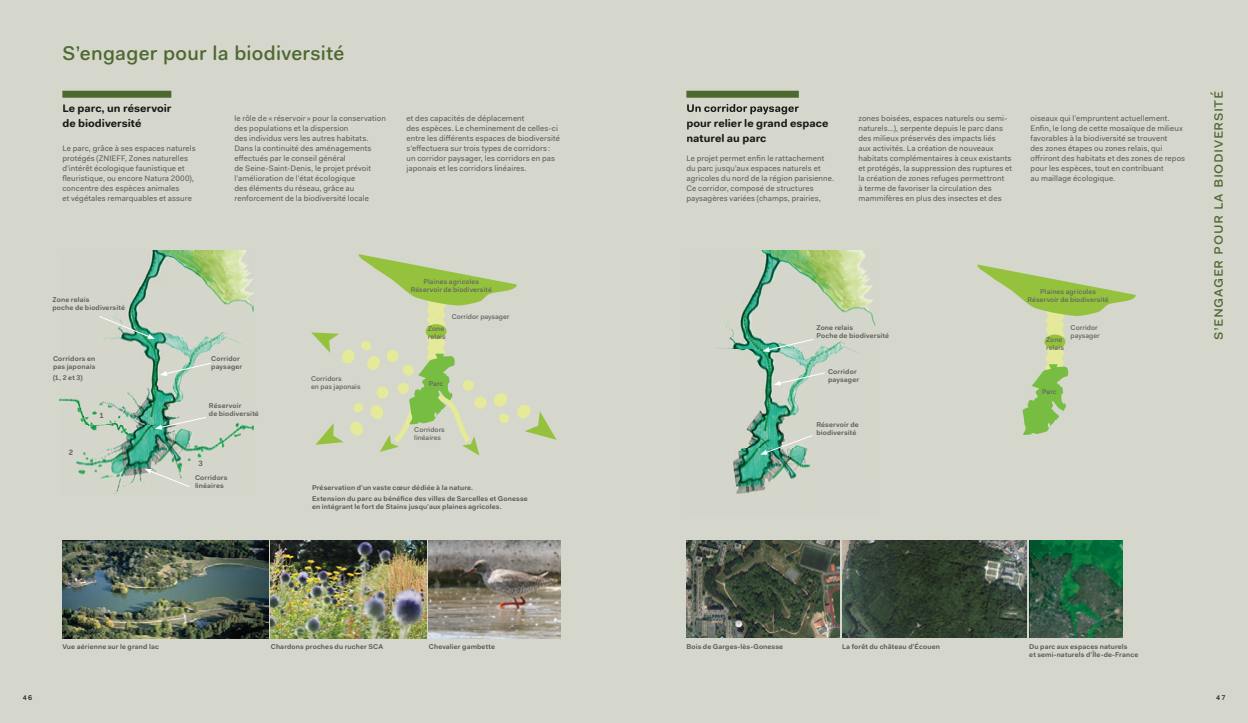
<style>
.page{position:relative;width:1248px;height:723px;background:#fff}
.page>*{position:absolute;margin:0;border:0;box-sizing:border-box;transform-origin:0 0}
.t1{font:500 20px "Fakt Soft Pro";letter-spacing:.015em;color:#4d6930}
.t2{font:16px "Fakt Soft Pro";letter-spacing:.035em;color:#4d6930}
.t3{font:700 11px/15px "Fakt Soft Pro";color:#191a16}
.t4{font:8px/10px "Fakt Soft Pro";letter-spacing:.015em;color:#5b5f5b}
.t5{font:600 7.7px "Fakt Soft Pro";color:#5b5f5b}
.t6{font:600 7px/10.8px "Fakt Soft Pro";letter-spacing:.015em;color:#575756}
.t7{font:600 7px/8px "Fakt Soft Pro";letter-spacing:.015em;color:#5b5f5b}
.t8{font:500 7px/8px "Fakt Soft Pro";letter-spacing:.01em;color:#636362}
.t9{font:500 7px "Fakt Soft Pro";color:#191a16}
</style>
<div class="page">
<div style="left:0;top:0;width:1247px;height:723px;background:#d5d6cc"></div>
<img style="left:686px;top:540px;width:153px;height:98px">
<img style="left:842px;top:540px;width:184px;height:98px">
<img style="left:1029px;top:540px;width:93px;height:98px">
<img style="left:62px;top:540px;width:206px;height:98px">
<img style="left:271px;top:540px;width:155px;height:98px">
<img style="left:429px;top:540px;width:131px;height:98px">
<img style="left:59px;top:251px;width:194px;height:243px">
<img style="left:714px;top:251px;width:162px;height:243px">
<svg style="left:311px;top:254px;width:245px;height:201px"></svg>
<svg style="left:977px;top:264px;width:158px;height:171px"></svg>
<div style="left:62px;top:91px;width:109px;height:7px;background:#4d6930"></div>
<div style="left:686px;top:91px;width:112px;height:7px;background:#4d6930"></div>
<svg style="left:687px;top:104px;width:111px;height:10px"></svg>
<svg style="left:98px;top:315px;width:57px;height:24px"></svg>
<svg style="left:160px;top:362px;width:52px;height:14px"></svg>
<svg style="left:762px;top:338px;width:52px;height:14px"></svg>
<svg style="left:773px;top:372px;width:52px;height:14px"></svg>
<svg style="left:760px;top:434px;width:53px;height:21px"></svg>
<svg style="left:155px;top:416px;width:52px;height:14px"></svg>
<svg style="left:144px;top:469px;width:47px;height:19px"></svg>
<h1 class="t1" style="left:62px;top:40px;width:283px">S’engager pour la biodiversité</h1>
<h3 class="t3" style="left:62px;top:101px;width:110px">Le parc, un réservoir de biodiversité</h3>
<p class="t4" style="left:62px;top:143px;width:135px">Le parc, grâce à ses espaces naturels protégés (ZNIEFF, Zones naturelles d’intérêt écologique faunistique et fleuristique, ou encore Natura 2000), concentre des espèces animales<br>et végétales remarquables et assure</p>
<p class="t4" style="left:234px;top:113px;width:153px">le rôle de « réservoir » pour la conservation des populations et la dispersion<br>des individus vers les autres habitats.<br>Dans la continuité des aménagements effectués par le conseil général<br>de Seine-Saint-Denis, le projet prévoit l’amélioration de l’état écologique<br>des éléments du réseau, grâce au renforcement de la biodiversité locale</p>
<p class="t4" style="left:858px;top:113px;width:155px">zones boisées, espaces naturels ou semi&shy;naturels…), serpente depuis le parc dans des milieux préservés des impacts liés<br>aux activités. La création de nouveaux habitats complémentaires à ceux existants et protégés, la suppression des ruptures et la création de zones refuges permettront<br>à terme de favoriser la circulation des mammifères en plus des insectes et des</p>
<p class="t4" style="left:1030px;top:113px;width:156px">oiseaux qui l’empruntent actuellement.<br>Enfin, le long de cette mosaïque de milieux favorables à la biodiversité se trouvent<br>des zones étapes ou zones relais, qui offriront des habitats et des zones de repos pour les espèces, tout en contribuant<br>au maillage écologique.</p>
<p class="t4" style="left:406px;top:113px;width:155px">et des capacités de déplacement<br>des espèces. Le cheminement de celles-ci entre les différents espaces de biodiversité s’effectuera sur trois types de corridors : un corridor paysager, les corridors en pas japonais et les corridors linéaires.</p>
<h3 class="t3" style="left:686px;top:116px;width:143px">pour relier le grand espace naturel au parc</h3>
<p class="t4" style="left:686px;top:153px;width:149px">Le projet permet enfin le rattachement du parc jusqu’aux espaces naturels et agricoles du nord de la région parisienne.<br>Ce corridor, composé de structures paysagères variées (champs, prairies,</p>
<p class="t7" style="left:52px;top:295px;width:74px">Zone relais<br>poche de biodiversité</p>
<p class="t7" style="left:53px;top:354px;width:44px">Corridors en pas japonais</p>
<p class="t7" style="left:53px;top:373px;width:31px">(1, 2 et 3)</p>
<p class="t5" style="left:69px;top:448px;width:6px">2</p>
<p class="t5" style="left:99px;top:410px;width:6px">1</p>
<p class="t7" style="left:211px;top:354px;width:33px">Corridor paysager</p>
<p class="t7" style="left:209px;top:402px;width:51px">Réservoir<br>de biodiversité</p>
<p class="t8" style="left:311px;top:375px;width:51px">Corridors<br>en pas japonais</p>
<p class="t8" style="left:410px;top:277px;width:83px;text-align:center">Plaines agricoles<br>Réservoir de biodiversité</p>
<p class="t8" style="left:451px;top:313px;width:59px">Corridor paysager</p>
<p class="t8" style="left:428px;top:324px;width:19px">Zone relais</p>
<p class="t8" style="left:429px;top:379px;width:16px">Parc</p>
<p class="t8" style="left:414px;top:425px;width:32px">Corridors linéaires</p>
<p class="t7" style="left:816px;top:324px;width:74px">Zone relais<br>Poche de biodiversité</p>
<p class="t7" style="left:828px;top:367px;width:33px">Corridor paysager</p>
<p class="t7" style="left:816px;top:420px;width:44px">Réservoir de biodiversité</p>
<p class="t8" style="left:1027px;top:287px;width:83px;text-align:center">Plaines agricoles<br>Réservoir de biodiversité</p>
<p class="t8" style="left:1070px;top:323px;width:31px">Corridor paysager</p>
<p class="t8" style="left:1045px;top:335px;width:19px">Zone relais</p>
<p class="t8" style="left:1042px;top:388px;width:16px">Parc</p>
<p class="t5" style="left:198px;top:458px;width:6px">3</p>
<p class="t7" style="left:195px;top:473px;width:34px">Corridors linéaires</p>
<p class="t6" style="left:312px;top:482px;width:217px">Préservation d’un vaste cœur dédiée à la nature.<br>Extension du parc au bénéfice des villes de Sarcelles et Gonesse</p>
<p class="t6" style="left:312px;top:501px;width:191px">en intégrant le fort de Stains jusqu’aux plaines agricoles.</p>
<h2 class="t2" style="left:1206px;top:340px;width:251px;rotate:-90deg">s’engager pour la biodiversité</h2>
<p class="t6" style="left:62px;top:641px;width:98px">Vue aérienne sur le grand lac</p>
<p class="t6" style="left:271px;top:641px;width:114px">Chardons proches du rucher SCA</p>
<p class="t6" style="left:429px;top:641px;width:68px">Chevalier gambette</p>
<p class="t6" style="left:686px;top:641px;width:98px">Bois de Garges-lès-Gonesse</p>
<p class="t6" style="left:842px;top:641px;width:99px">La forêt du château d’Écouen</p>
<p class="t6" style="left:1029px;top:642px;width:111px;line-height:8px">Du parc aux espaces naturels<br>et semi-naturels d’Île-de-France</p>
<p class="t9" style="left:23px;top:693px;width:11px">46</p>
<p class="t9" style="left:1215px;top:693px;width:11px">47</p>
</div>
